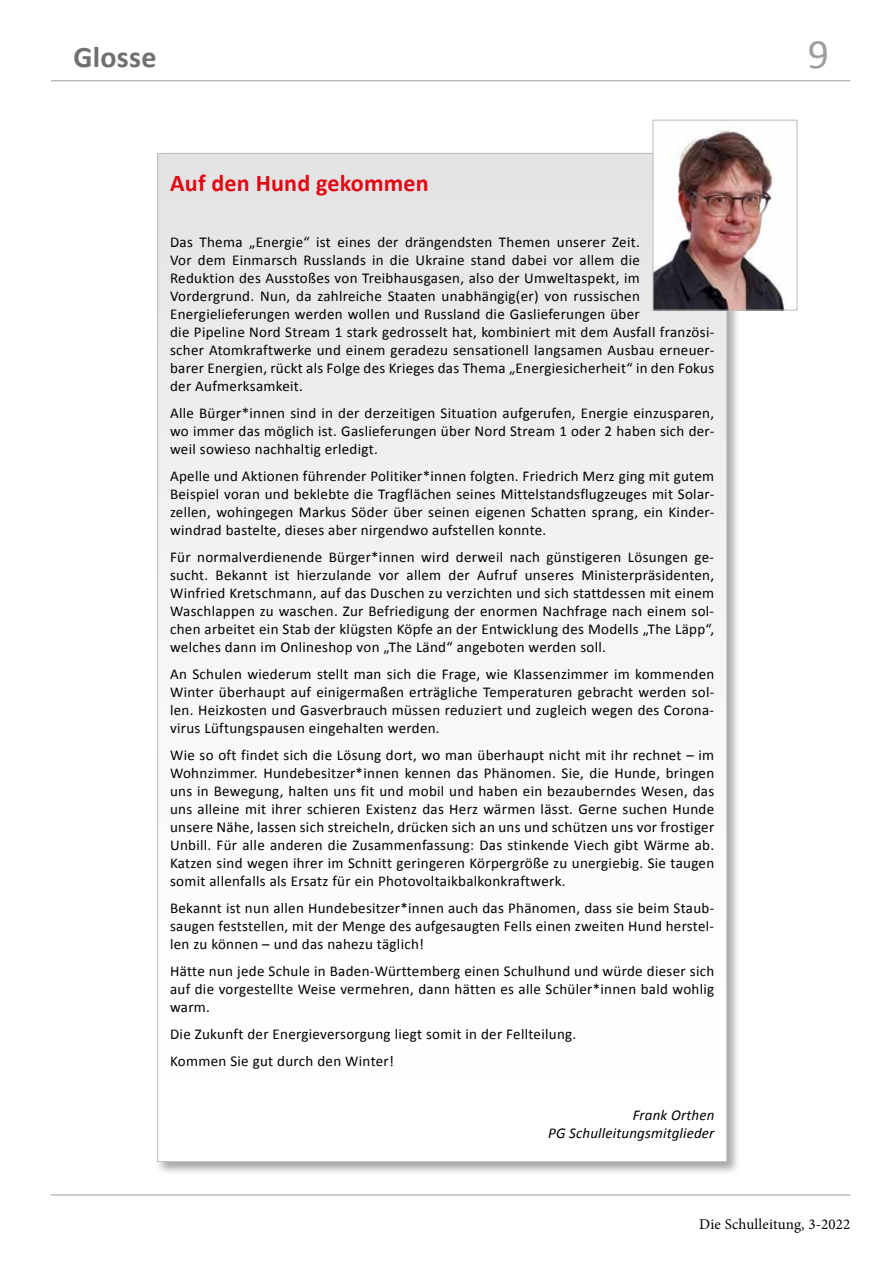
<style>
.page{position:relative;width:893px;height:1263px;background:#fff}
.page>*{position:absolute;margin:0;border:0;box-sizing:border-box;transform-origin:0 0}
.t1{font:42px "Calibri";color:#9d9d9c}
.t2{font:700 30px "Calibri";letter-spacing:.01em;color:#706f6f}
.t3{font:700 24px "Calibri";letter-spacing:.01em;color:#e30613}
.t4{font:15px/18px "Calibri";letter-spacing:.02em;color:#000;text-align:justify}
.t5{font:italic 15px/18px "Calibri";letter-spacing:.01em;color:#000;text-align:right}
.t6{font:15px "Minion Pro";letter-spacing:.01em;color:#000}
</style>
<div class="page">
<hr style="left:51px;top:80px;width:799px;height:1px;background:#9d9d9c">
<hr style="left:51px;top:1194px;width:799px;height:1px;background:#9d9d9c">
<div style="left:155px;top:151px;width:586px;height:1025px;background:#000;opacity:.35"></div>
<div style="left:158px;top:153px;width:569px;height:1008px;background:linear-gradient(to bottom,#e6e5e5,#fff)"></div>
<img style="left:655px;top:128px;width:132px;height:180px">
<div style="left:653px;top:120px;width:144px;height:190px;border:1px solid #bcbcbc"></div>
<h2 class="t2" style="left:73px;top:38px;width:85px">Glosse</h2>
<h1 class="t1" style="left:808px;top:27px;width:23px">9</h1>
<h3 class="t3" style="left:170px;top:168px;width:260px">Auf den Hund gekommen</h3>
<p class="t4" style="left:170px;top:233px;width:546px;text-align:left">Das Thema „Energie“ ist eines der drängendsten Themen unserer Zeit.<br>Vor dem Einmarsch Russlands in die Ukraine stand dabei vor allem die<br>Reduktion des Ausstoßes von Treibhausgasen, also der Umweltaspekt, im Vordergrund. Nun, da zahlreiche Staaten unabhängig(er) von russischen Energielieferungen werden wollen und Russland die Gaslieferungen über<br>die Pipeline Nord Stream 1 stark gedrosselt hat, kombiniert mit dem Ausfall französi&shy;scher Atomkraftwerke und einem geradezu sensationell langsamen Ausbau erneuer&shy;barer Energien, rückt als Folge des Krieges das Thema „Energiesicherheit“ in den Fokus der Aufmerksamkeit.</p>
<p class="t4" style="left:170px;top:404px;width:546px">Alle Bürger*innen sind in der derzeitigen Situation aufgerufen, Energie einzusparen, wo immer das möglich ist. Gaslieferungen über Nord Stream 1 oder 2 haben sich der&shy;weil sowieso nachhaltig erledigt.</p>
<p class="t4" style="left:170px;top:467px;width:546px">Apelle und Aktionen führender Politiker*innen folgten. Friedrich Merz ging mit gutem Beispiel voran und beklebte die Tragflächen seines Mittelstandsflugzeuges mit Solar&shy;zellen, wohingegen Markus Söder über seinen eigenen Schatten sprang, ein Kinder&shy;windrad bastelte, dieses aber nirgendwo aufstellen konnte.</p>
<p class="t4" style="left:170px;top:548px;width:546px">Für normalverdienende Bürger*innen wird derweil nach günstigeren Lösungen ge&shy;sucht. Bekannt ist hierzulande vor allem der Aufruf unseres Ministerpräsidenten, Winfried Kretschmann, auf das Duschen zu verzichten und sich stattdessen mit einem Waschlappen zu waschen. Zur Befriedigung der enormen Nachfrage nach einem sol&shy;chen arbeitet ein Stab der klügsten Köpfe an der Entwicklung des Modells „The Läpp“, welches dann im Onlineshop von „The Länd“ angeboten werden soll.</p>
<p class="t4" style="left:170px;top:665px;width:546px">An Schulen wiederum stellt man sich die Frage, wie Klassenzimmer im kommenden Winter überhaupt auf einigermaßen erträgliche Temperaturen gebracht werden sol&shy;len. Heizkosten und Gasverbrauch müssen reduziert und zugleich wegen des Corona&shy;virus Lüftungspausen eingehalten werden.</p>
<p class="t4" style="left:170px;top:746px;width:546px">Wie so oft findet sich die Lösung dort, wo man überhaupt nicht mit ihr rechnet – im Wohnzimmer. Hundebesitzer*innen kennen das Phänomen. Sie, die Hunde, bringen uns in Bewegung, halten uns fit und mobil und haben ein bezauberndes Wesen, das uns alleine mit ihrer schieren Existenz das Herz wärmen lässt. Gerne suchen Hunde unsere Nähe, lassen sich streicheln, drücken sich an uns und schützen uns vor frostiger Unbill. Für alle anderen die Zusammenfassung: Das stinkende Viech gibt Wärme ab.<br>Katzen sind wegen ihrer im Schnitt geringeren Körpergröße zu unergiebig. Sie taugen somit allenfalls als Ersatz für ein Photovoltaikbalkonkraftwerk.</p>
<p class="t4" style="left:170px;top:899px;width:546px">Bekannt ist nun allen Hundebesitzer*innen auch das Phänomen, dass sie beim Staub&shy;saugen feststellen, mit der Menge des aufgesaugten Fells einen zweiten Hund herstel&shy;len zu können – und das nahezu täglich!</p>
<p class="t4" style="left:170px;top:962px;width:546px">Hätte nun jede Schule in Baden-Württemberg einen Schulhund und würde dieser sich auf die vorgestellte Weise vermehren, dann hätten es alle Schüler*innen bald wohlig warm.</p>
<p class="t4" style="left:170px;top:1020px;width:408px;line-height:27px">Die Zukunft der Energieversorgung liegt somit in der Fellteilung.<br>Kommen Sie gut durch den Winter!</p>
<p class="t5" style="left:548px;top:1105px;width:168px">Frank Orthen<br>PG Schulleitungsmitglieder</p>
<p class="t6" style="left:699px;top:1214px;width:153px">Die Schulleitung, 3-2022</p>
</div>
